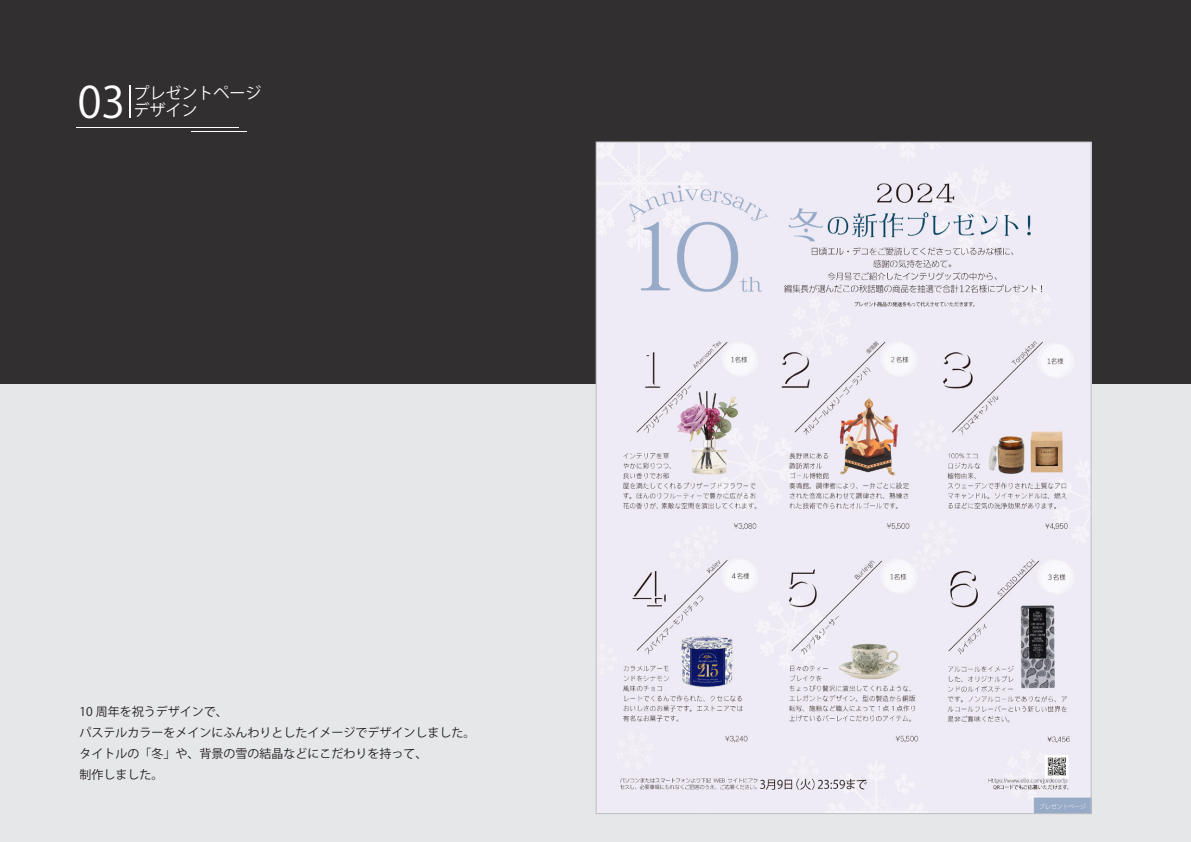
<style>
.page{position:relative;width:1191px;height:842px;background:#312f30}
.page>*{position:absolute;margin:0;border:0;box-sizing:border-box;transform-origin:0 0}
.t1{font:43px "Koz Go Pr 6 N";color:#fff}
.t2{font:16px/17px "Koz Go Pr 6 N";color:#fff}
.t3{font:12px/21px "Koz Go Pr 6 N";color:#231f20}
</style>
<div class="page">
<hr style="left:76px;top:127px;width:162px;height:1px;background:#fff">
<hr style="left:191px;top:131px;width:55px;height:1px;background:#fff">
<hr style="left:129px;top:86px;width:1px;height:32px;background:#fff">
<div style="left:0;top:384px;width:1191px;height:458px;background:#e6e7e9"></div>
<img style="left:597px;top:143px;width:492px;height:669px">
<h1 class="t1" style="left:78px;top:78px;width:49px">03</h1>
<h2 class="t2" style="left:134px;top:85px;width:130px">プレゼントページデザイン</h2>
<p class="t3" style="left:79px;top:701px;width:397px">10 周年を祝うデザインで、<br>パステルカラーをメインにふんわりとしたイメージでデザインしました。タイトルの「冬」や、背景の雪の結晶などにこだわりを持って、<br>制作しました。</p>
</div>
